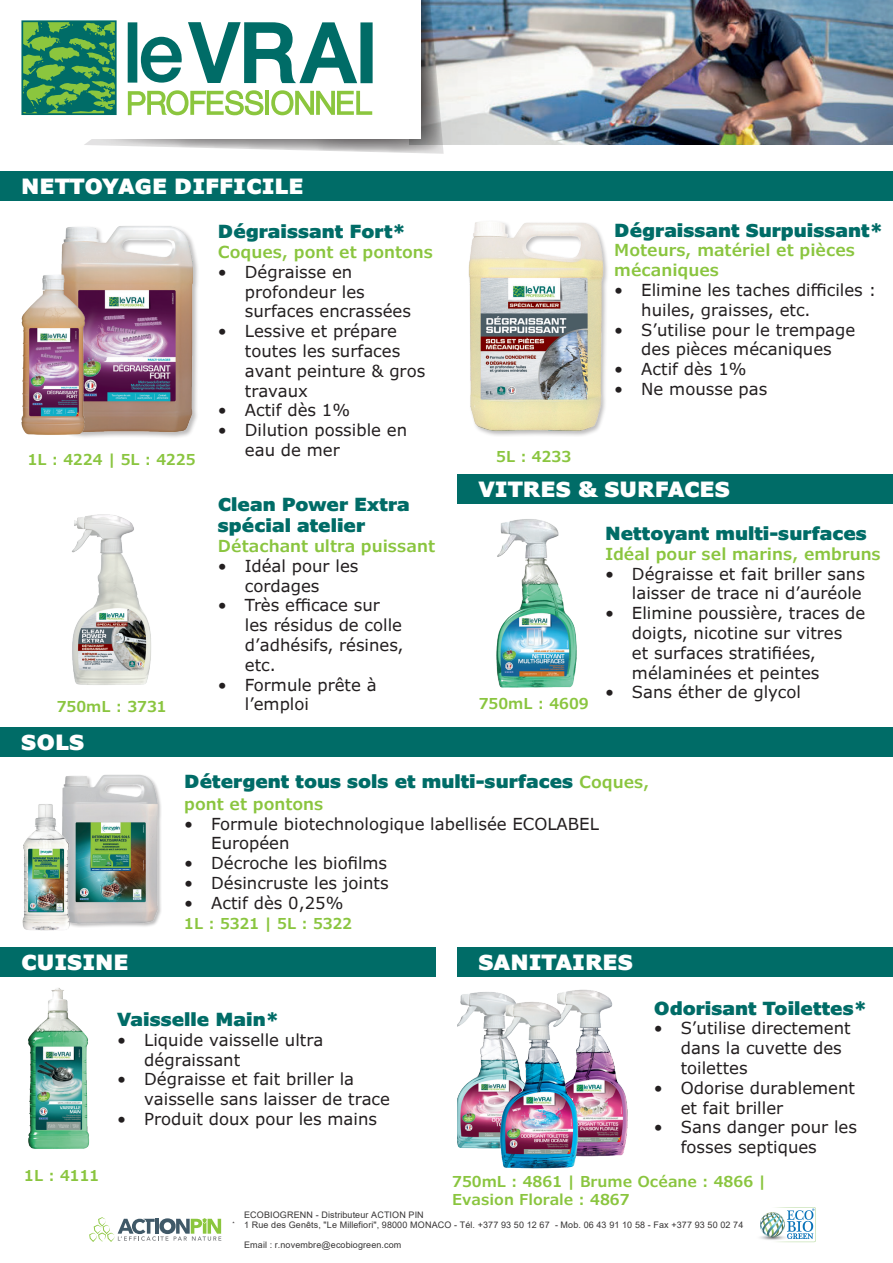
<style>
.page{position:relative;width:893px;height:1263px;background:#fff}
.page>*{position:absolute;margin:0;border:0;box-sizing:border-box;transform-origin:0 0}
.t1{font:900 21px "Verdana Pro";color:#fff}
.t2{font:900 18px/21.6px "Verdana Pro";color:#006c67}
.t3{font:16.5px/19.8px "Verdana Pro";color:#231f20}
.t4{font:600 16.5px/19.8px "Verdana Pro";color:#8ac53f}
.t5{font:600 15px/18px "Verdana Pro";color:#8ac53f}
.t6{font:9px/10.1px "Arial";color:#373535}
.t7{font:9px "Raleway";color:#231f20}
.s1{font-weight:600;font-size:16.5px;color:#8ac53f}
</style>
<div class="page">
<img style="left:444px;top:1px;width:449px;height:144px">
<img style="left:557px;top:989px;width:71px;height:168px">
<svg style="left:84px;top:0;width:360px;height:154px"></svg>
<div style="left:0;top:0;width:421px;height:139px;background:#fff"></div>
<div style="left:21px;top:20px;width:96px;height:95px;border:2px solid #006c67"></div>
<svg style="left:128px;top:22px;width:244px;height:93px"></svg>
<svg style="left:22px;top:22px;width:94px;height:93px;background:#389056"></svg>
<div style="left:0;top:171px;width:893px;height:30px;background:#006c67"></div>
<img style="left:457px;top:992px;width:58px;height:157px">
<img style="left:28px;top:988px;width:62px;height:161px">
<div style="left:60px;top:225px;width:140px;height:214px;background:#231f20;opacity:.3"></div>
<img style="left:60px;top:225px;width:137px;height:209px">
<img style="left:21px;top:265px;width:69px;height:173px">
<img style="left:468px;top:222px;width:139px;height:212px">
<img style="left:72px;top:514px;width:79px;height:171px">
<div style="left:457px;top:474px;width:436px;height:29px;background:#006c67"></div>
<img style="left:496px;top:519px;width:81px;height:169px">
<div style="left:0;top:728px;width:893px;height:29px;background:#006c67"></div>
<div style="left:0;top:948px;width:436px;height:29px;background:#006c67"></div>
<img style="left:62px;top:774px;width:99px;height:153px">
<img style="left:22px;top:802px;width:48px;height:129px">
<div style="left:457px;top:948px;width:436px;height:29px;background:#006c67"></div>
<img style="left:498px;top:1001px;width:81px;height:168px">
<svg style="left:89px;top:1217px;width:132px;height:25px"></svg>
<img style="left:760px;top:1207px;width:56px;height:36px">
<p class="t1" style="left:21px;top:172px;width:284px">NETTOYAGE DIFFICILE</p>
<p class="t2" style="left:218px;top:221px;width:189px">Dégraissant Fort*</p>
<p class="t4" style="left:218px;top:242px;width:217px">Coques, pont et pontons</p>
<p class="t3" style="left:245px;top:262px;width:168px;text-indent:-27px">• Dégraisse en profondeur les surfaces encrassées</p>
<p class="t3" style="left:245px;top:322px;width:182px;text-indent:-27px">• Lessive et prépare toutes les surfaces avant peinture &amp; gros travaux</p>
<p class="t3" style="left:218px;top:401px;width:134px">• Actif dès 1%</p>
<p class="t3" style="left:245px;top:421px;width:164px;text-indent:-27px">• Dilution possible en eau de mer</p>
<p class="t5" style="left:28px;top:451px;width:170px">1L : 4224 | 5L : 4225</p>
<p class="t2" style="left:218px;top:493px;width:193px">Clean Power Extra spécial atelier</p>
<p class="t4" style="left:218px;top:536px;width:219px">Détachant ultra puissant</p>
<p class="t3" style="left:245px;top:556px;width:115px;text-indent:-27px">• Idéal pour les cordages</p>
<p class="t3" style="left:245px;top:596px;width:160px;text-indent:-27px">• Très efficace sur les résidus de colle d’adhésifs, résines, etc.</p>
<p class="t3" style="left:218px;top:675px;width:160px">• Formule prête à</p>
<p class="t5" style="left:57px;top:698px;width:111px">750mL : 3731</p>
<p class="t3" style="left:245px;top:695px;width:66px">l’emploi</p>
<p class="t1" style="left:21px;top:728px;width:65px">SOLS</p>
<p class="t5" style="left:496px;top:447px;width:77px">5L : 4233</p>
<p class="t2" style="left:614px;top:219px;width:270px">Dégraissant Surpuissant*</p>
<p class="t4" style="left:614px;top:241px;width:242px">Moteurs, matériel et pièces mécaniques</p>
<p class="t3" style="left:641px;top:280px;width:236px;text-indent:-27px">• Elimine les taches difficiles : huiles, graisses, etc.</p>
<p class="t3" style="left:614px;top:320px;width:242px;text-align:center">• S’utilise pour le trempage des pièces mécaniques</p>
<p class="t3" style="left:614px;top:360px;width:134px">• Actif dès 1%</p>
<p class="t3" style="left:614px;top:379px;width:155px">• Ne mousse pas</p>
<p class="t1" style="left:478px;top:475px;width:253px">VITRES &amp; SURFACES</p>
<p class="t5" style="left:479px;top:694px;width:111px">750mL : 4609</p>
<p class="t2" style="left:605px;top:522px;width:263px">Nettoyant multi-surfaces</p>
<p class="t4" style="left:605px;top:544px;width:277px">Idéal pour sel marins, embruns</p>
<p class="t3" style="left:605px;top:564px;width:261px;text-align:right">• Dégraisse et fait briller sans laisser de trace ni d’auréole</p>
<p class="t3" style="left:632px;top:603px;width:235px;text-indent:-27px">• Elimine poussière, traces de doigts, nicotine sur vitres<br>et surfaces stratifiées, mélaminées et peintes</p>
<p class="t3" style="left:605px;top:683px;width:197px">• Sans éther de glycol</p>
<p class="t1" style="left:21px;top:949px;width:109px">CUISINE</p>
<p class="t2" style="left:184px;top:771px;width:467px">Détergent tous sols et multi-surfaces <span class="s1">Coques,</span></p>
<p class="t4" style="left:184px;top:794px;width:141px">pont et pontons</p>
<p class="t3" style="left:211px;top:814px;width:389px;text-indent:-27px">• Formule biotechnologique labellisée ECOLABEL<br>Européen</p>
<p class="t3" style="left:184px;top:853px;width:204px">• Décroche les biofilms</p>
<p class="t3" style="left:184px;top:873px;width:206px">• Désincruste les joints</p>
<p class="t3" style="left:184px;top:893px;width:161px">• Actif dès 0,25%</p>
<p class="t5" style="left:184px;top:914px;width:170px">1L : 5321 | 5L : 5322</p>
<p class="t1" style="left:478px;top:949px;width:156px">SANITAIRES</p>
<p class="t5" style="left:24px;top:1166px;width:77px">1L : 4111</p>
<p class="t2" style="left:117px;top:1009px;width:163px">Vaisselle Main*</p>
<p class="t3" style="left:144px;top:1030px;width:181px;text-indent:-27px">• Liquide vaisselle ultra dégraissant</p>
<p class="t3" style="left:144px;top:1070px;width:247px;text-indent:-27px">• Dégraisse et fait briller la vaisselle sans laisser de trace</p>
<p class="t3" style="left:117px;top:1109px;width:261px">• Produit doux pour les mains</p>
<p class="t2" style="left:654px;top:997px;width:215px">Odorisant Toilettes*</p>
<p class="t3" style="left:681px;top:1019px;width:171px;text-indent:-27px">• S’utilise directement dans la cuvette des toilettes</p>
<p class="t3" style="left:681px;top:1078px;width:176px;text-indent:-27px">• Odorise durablement et fait briller</p>
<p class="t3" style="left:681px;top:1118px;width:178px;text-indent:-27px">• Sans danger pour les fosses septiques</p>
<p class="t5" style="left:452px;top:1172px;width:315px">750mL : 4861 | Brume Océane : 4866 |<br>Evasion Florale : 4867</p>
<p class="t7" style="left:232px;top:1220px;width:4px">*</p>
<p class="t6" style="left:244px;top:1209px;width:501px">ECOBIOGRENN - Distributeur ACTION PIN<br>1 Rue des Genêts, "Le Millefiori", 98000 MONACO - Tél. +377 93 50 12 67 - Mob. 06 43 91 10 58 - Fax +377 93 50 02 74</p>
<p class="t6" style="left:244px;top:1240px;width:159px">Email : r.novembre@ecobiogreen.com</p>
</div>
